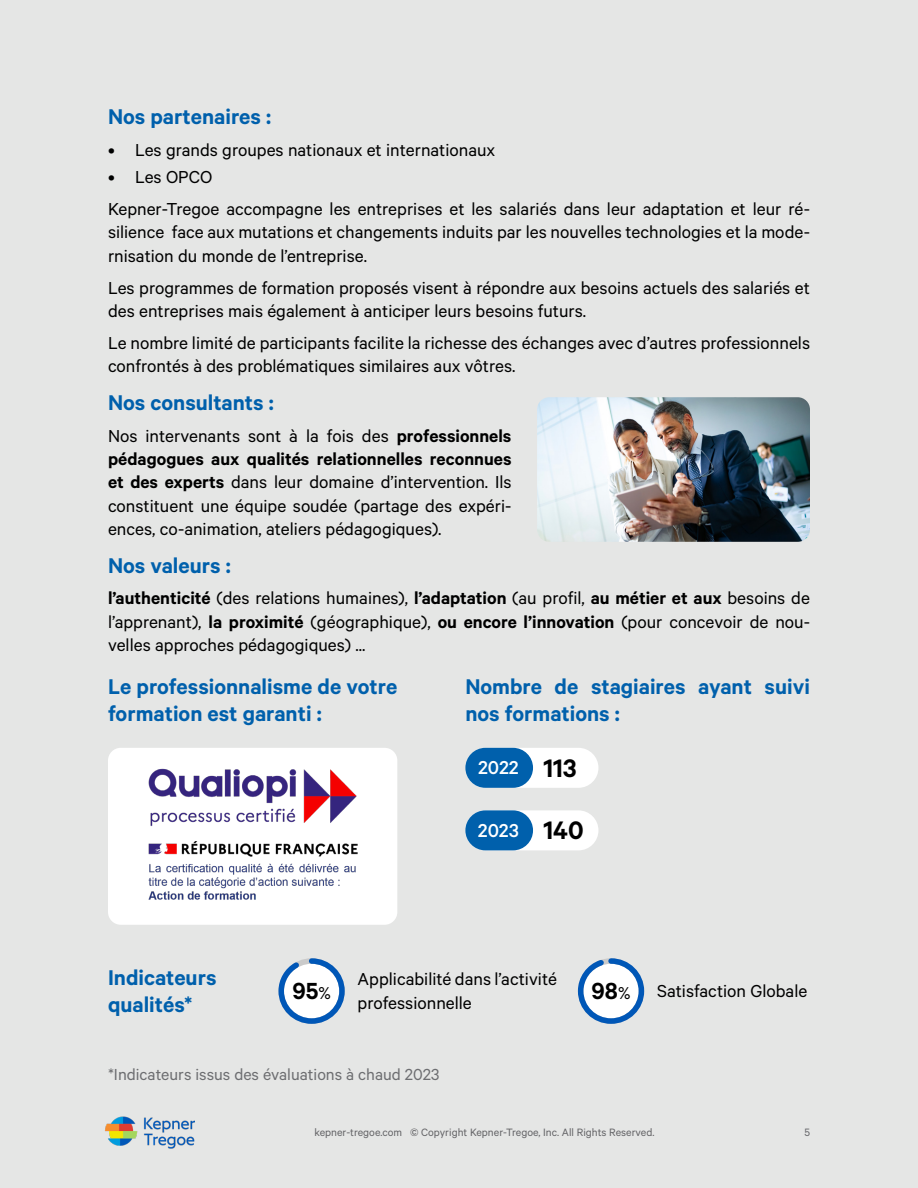
<style>
.page{position:relative;width:918px;height:1188px;background:#e5e6e5}
.page>*{position:absolute;margin:0;border:0;box-sizing:border-box;transform-origin:0 0}
.t1{font:600 28.5px/62.6px "Calibre";color:#000}
.t2{font:600 26.25px "Calibre";color:#000}
.t3{font:600 24px/27px "Calibre";color:#0060ac}
.t4{font:500 21px "Calibre";color:#fff}
.t5{font:19.5px/23.4px "Calibre";color:#000}
.t6{font:18px "Calibre";color:#6d6e71}
.t7{font:12px "Calibre";color:#636366}
.t8{font:12px "Calibre";color:#636367}
.s1{font-weight:600}
.s2{font-weight:400;font-size:19.35px}
</style>
<div class="page">
<img style="left:105px;top:1117px;width:89px;height:31px">
<div style="left:108px;top:748px;width:289px;height:177px;background:#fff;border-radius:13px"></div>
<img style="left:148px;top:768px;width:210px;height:132px">
<img style="left:537px;top:397px;width:273px;height:145px">
<div style="left:465px;top:748px;width:133px;height:40px;background:#fff;border-radius:20px"></div>
<div style="left:465px;top:810px;width:133px;height:40px;background:#fff;border-radius:20px"></div>
<div style="left:465px;top:748px;width:68px;height:40px;background:#0060ac;border-radius:20px"></div>
<div style="left:465px;top:810px;width:68px;height:40px;background:#0060ac;border-radius:20px"></div>
<svg style="left:278px;top:958px;width:67px;height:66px"></svg>
<svg style="left:578px;top:958px;width:66px;height:66px"></svg>
<p class="t3" style="left:108px;top:102px;width:165px">Nos partenaires :</p>
<p class="t5" style="left:108px;top:137px;width:389px">• Les grands groupes nationaux et internationaux</p>
<p class="t5" style="left:108px;top:160px;width:704px;line-height:32px">• Les OPCO<br>Kepner-Tregoe accompagne les entreprises et les salariés dans leur adaptation et leur ré-</p>
<p class="t5" style="left:108px;top:220px;width:703px">silience face aux mutations et changements induits par les nouvelles technologies et la mode&shy;rnisation du monde de l’entreprise.</p>
<p class="t5" style="left:108px;top:275px;width:704px">Les programmes de formation proposés visent à répondre aux besoins actuels des salariés et des entreprises mais également à anticiper leurs besoins futurs.</p>
<p class="t5" style="left:108px;top:331px;width:704px">Le nombre limité de participants facilite la richesse des échanges avec d’autres professionnels confrontés à des problématiques similaires aux vôtres.</p>
<p class="t3" style="left:108px;top:388px;width:167px">Nos consultants :</p>
<p class="t5" style="left:108px;top:423px;width:405px;text-align:justify">Nos intervenants sont à la fois des <span class="s1">professionnels pédagogues aux qualités relationnelles reconnues et des experts</span> dans leur domaine d’intervention. Ils constituent une équipe soudée (partage des expéri&shy;ences, co-animation, ateliers pédagogiques).</p>
<p class="t3" style="left:108px;top:551px;width:124px">Nos valeurs :</p>
<p class="t5" style="left:108px;top:586px;width:704px;text-align:justify"><span class="s1">l’authenticité</span> (des relations humaines), <span class="s1">l’adaptation</span> (au profil, <span class="s1">au métier et aux</span> besoins de l’apprenant), <span class="s1">la proximité</span> (géographique), <span class="s1">ou encore l’innovation</span> (pour concevoir de nou&shy;velles approches pédagogiques) ...</p>
<p class="t3" style="left:108px;top:673px;width:291px">Le professionnalisme de votre formation est garanti :</p>
<p class="t3" style="left:465px;top:673px;width:346px">Nombre de stagiaires ayant suivi nos formations :</p>
<p class="t4" style="left:478px;top:755px;width:42px">2022</p>
<p class="t4" style="left:478px;top:818px;width:42px">2023</p>
<h1 class="t1" style="left:543px;top:736px;width:42px">113<br>140</h1>
<p class="t3" style="left:108px;top:963px;width:110px">Indicateurs qualités*</p>
<p class="t5" style="left:358px;top:967px;width:201px">Applicabilité dans l’activité professionnelle</p>
<h2 class="t2" style="left:292px;top:975px;width:40px">95<span class="s2">%</span></h2>
<h2 class="t2" style="left:592px;top:975px;width:40px">98<span class="s2">%</span></h2>
<p class="t6" style="left:108px;top:1064px;width:333px">*Indicateurs issus des évaluations à chaud 2023</p>
<p class="t5" style="left:657px;top:979px;width:152px">Satisfaction Globale</p>
<p class="t7" style="left:314px;top:1125px;width:342px">kepner-tregoe.com © Copyright Kepner-Tregoe, Inc. All Rights Reserved.</p>
<p class="t8" style="left:804px;top:1125px;width:7px">5</p>
</div>
